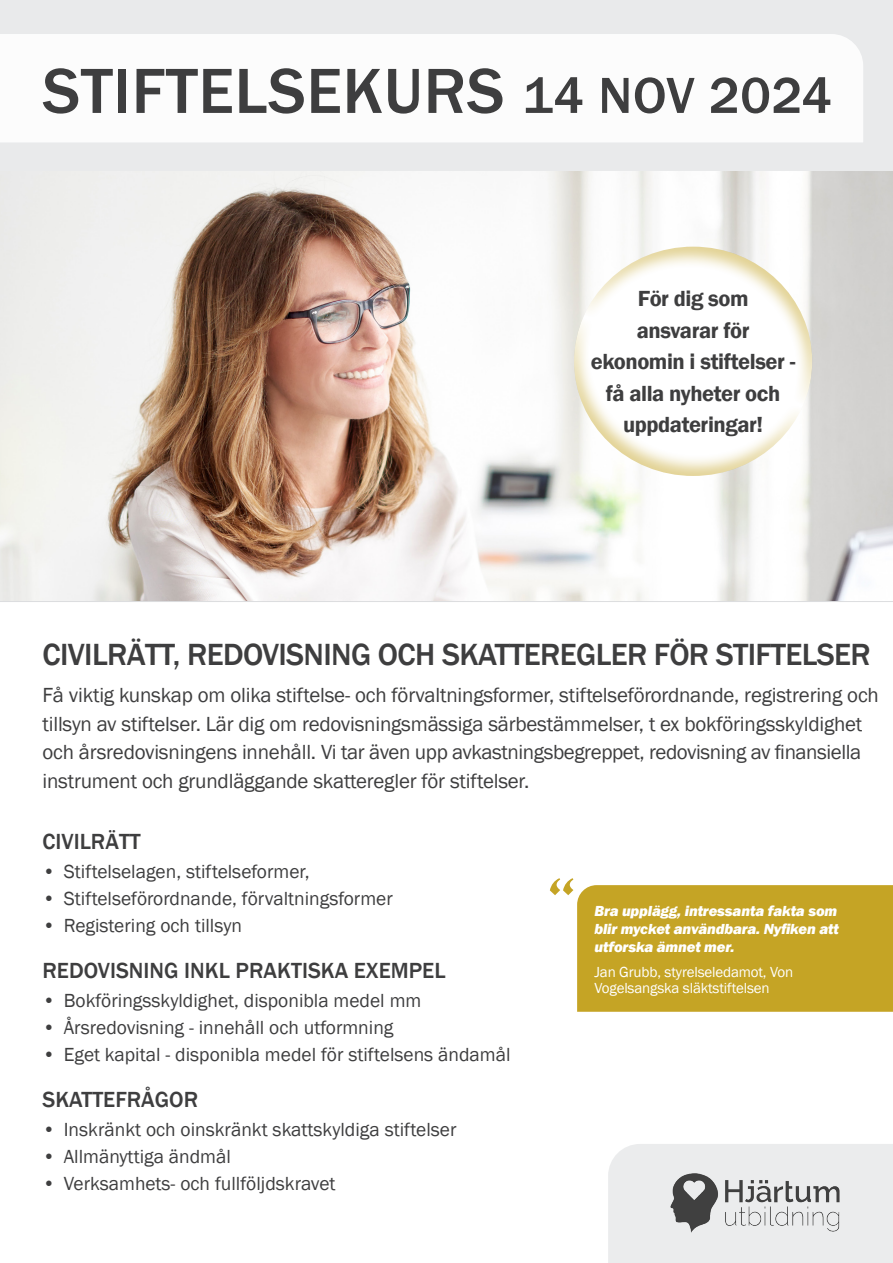
<style>
.page{position:relative;width:893px;height:1263px;background:#fff}
.page>*{position:absolute;margin:0;border:0;box-sizing:border-box;transform-origin:0 0}
.t1{font:72px "Old English Text";color:#c5a425}
.t2{font:500 66px "Franklin Gothic";letter-spacing:.01em;color:#3e3e3f}
.t3{font:500 31.5px "Franklin Gothic";letter-spacing:-.02em;color:#3e3e3f}
.t4{font:600 22.5px/31.5px "Franklin Gothic";letter-spacing:-.02em;color:#3e3e3f;text-align:center}
.t5{font:500 22.5px "Franklin Gothic";color:#3e3e3f}
.t6{font:21px/28.5px "Franklin Gothic";letter-spacing:-.01em;color:#3e3e3f}
.t7{font:19.5px "Franklin Gothic";color:#3e3e3f}
.t8{font:italic 800 15px/18px "Franklin Gothic";letter-spacing:-.01em;color:#fff;text-align:justify}
.t9{font:15px/16.5px "Franklin Gothic";letter-spacing:-.01em;color:#fff}
.s1{font-size:52.5px}
</style>
<div class="page">
<div style="left:608px;top:1144px;width:285px;height:119px;background:#ebeced"></div>
<img style="left:0;top:170px;width:893px;height:432px">
<img style="left:660px;top:1169px;width:190px;height:67px">
<div style="left:577px;top:885px;width:316px;height:127px;background:#c5a425"></div>
<div style="left:573px;top:243px;width:242px;height:234px;background:#c5a425;opacity:.5"></div>
<div style="left:585px;top:290px;width:216px;height:142px;background:#fff"></div>
<div style="left:0;top:0;width:893px;height:170px;background:#e9eaeb"></div>
<div style="left:0;top:34px;width:863px;height:108px;background:#fcfcfc"></div>
<h2 class="t2" style="left:43px;top:50px;width:791px">STIFTELSEKURS <span class="s1">14 NOV 2024</span></h2>
<p class="t4" style="left:591px;top:283px;width:206px">För dig som<br>ansvarar för ekonomin i stiftelser - få alla nyheter och uppdateringar!</p>
<h3 class="t3" style="left:43px;top:635px;width:830px">CIVILRÄTT, REDOVISNING OCH SKATTEREGLER FÖR STIFTELSER</h3>
<p class="t6" style="left:43px;top:682px;width:838px">Få viktig kunskap om olika stiftelse- och förvaltningsformer, stiftelseförordnande, registrering och tillsyn av stiftelser. Lär dig om redovisningsmässiga särbestämmelser, t ex bokföringsskyldighet och årsredovisningens innehåll. Vi tar även upp avkastningsbegreppet, redovisning av finansiella instrument och grundläggande skatteregler för stiftelser.</p>
<p class="t5" style="left:43px;top:828px;width:100px">CIVILRÄTT</p>
<p class="t7" style="left:43px;top:860px;width:269px">• Stiftelselagen, stiftelseformer,</p>
<p class="t7" style="left:43px;top:887px;width:352px">• Stiftelseförordnande, förvaltningsformer</p>
<p class="t7" style="left:43px;top:914px;width:201px">• Registering och tillsyn</p>
<p class="t5" style="left:43px;top:957px;width:405px">REDOVISNING INKL PRAKTISKA EXEMPEL</p>
<p class="t7" style="left:43px;top:988px;width:380px">• Bokföringsskyldighet, disponibla medel mm</p>
<p class="t7" style="left:43px;top:1015px;width:352px">• Årsredovisning - innehåll och utformning</p>
<p class="t7" style="left:43px;top:1042px;width:470px">• Eget kapital - disponibla medel för stiftelsens ändamål</p>
<p class="t5" style="left:43px;top:1085px;width:157px">SKATTEFRÅGOR</p>
<p class="t7" style="left:43px;top:1117px;width:415px">• Inskränkt och oinskränkt skattskyldiga stiftelser</p>
<p class="t7" style="left:43px;top:1144px;width:190px">• Allmänyttiga ändmål</p>
<p class="t7" style="left:43px;top:1171px;width:294px">• Verksamhets- och fullföljdskravet</p>
<h1 class="t1" style="left:545px;top:858px;width:34px">“</h1>
<p class="t8" style="left:594px;top:901px;width:246px">Bra upplägg, intressanta fakta som blir mycket användbara. Nyfiken att utforska ämnet mer.</p>
<p class="t9" style="left:594px;top:963px;width:200px">Jan Grubb, styrelseledamot, Von<br>Vogelsangska släktstiftelsen</p>
</div>
